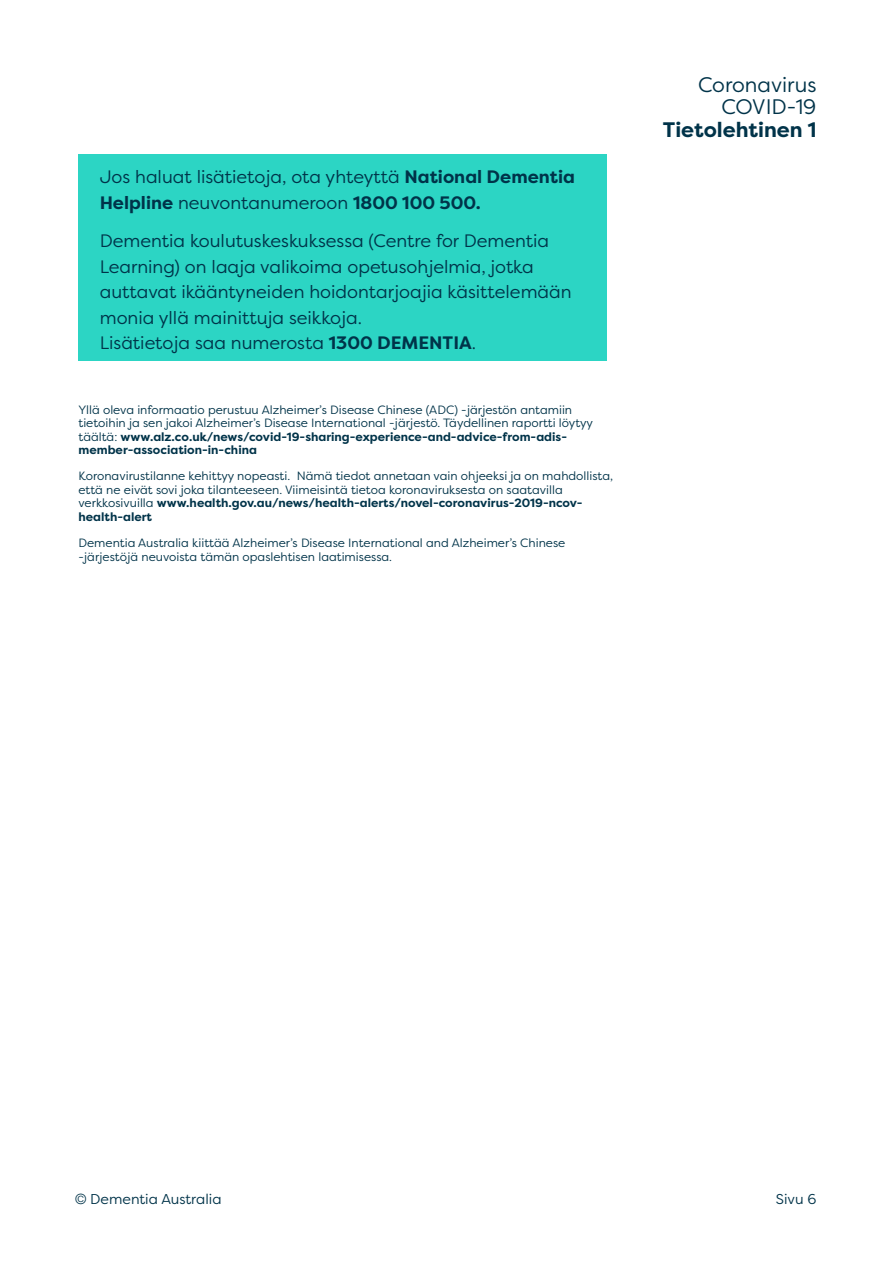
<style>
.page{position:relative;width:893px;height:1263px;background:#fff}
.page>*{position:absolute;margin:0;border:0;box-sizing:border-box;transform-origin:0 0}
.t1{font:21px/22.5px "Filson Pro";color:#003349;text-align:right}
.t2{font:700 21px "Filson Pro";color:#003349}
.t3{font:18px/25.5px "Filson Pro";color:#003349}
.t4{font:14.25px "Filson Pro";color:#003349}
.t5{font:12px/13.5px "Filson Pro";color:#003349}
.s1{font-weight:700}
.s2{font-family:"Helvetica Neue LT Pro";font-weight:300}
</style>
<div class="page">
<div style="left:78px;top:154px;width:529px;height:206px;background:#2cd5c4"></div>
<h2 class="t3" style="left:100px;top:164px;width:477px">Jos haluat lisätietoja, ota yhteyttä <span class="s1">National Dementia<br>Helpline</span> neuvontanumeroon <span class="s1">1800 100 500.</span></h2>
<p class="t3" style="left:100px;top:227px;width:473px">Dementia koulutuskeskuksessa (Centre for Dementia Learning) on laaja valikoima opetusohjelmia, jotka auttavat ikääntyneiden hoidontarjoajia käsittelemään monia yllä mainittuja seikkoja.<br>Lisätietoja saa numerosta <span class="s1">1300 DEMENTIA</span>.</p>
<p class="t5" style="left:78px;top:402px;width:516px">Yllä oleva informaatio perustuu Alzheimer’s Disease Chinese (ADC) -järjestön antamiin tietoihin ja sen jakoi Alzheimer’s Disease International -järjestö. Täydellinen raportti löytyy täältä: <span class="s1">www.alz.co.uk/news/covid-19-sharing-experience-and-advice-from-adis&shy;member-association-in-china</span></p>
<p class="t5" style="left:78px;top:469px;width:536px">Koronavirustilanne kehittyy nopeasti. Nämä tiedot annetaan vain ohjeeksi ja on mahdollista, että ne eivät sovi joka tilanteeseen. Viimeisintä tietoa koronaviruksesta on saatavilla verkkosivuilla <span class="s1">www.health.gov.au/news/health-alerts/novel-coronavirus-2019-ncov&shy;health-alert</span></p>
<p class="t5" style="left:78px;top:536px;width:488px">Dementia Australia kiittää Alzheimer’s Disease International and Alzheimer’s Chinese -järjestöjä neuvoista tämän opaslehtisen laatimisessa.</p>
<h1 class="t1" style="left:698px;top:73px;width:120px">Coronavirus<br>COVID-19</h1>
<h1 class="t2" style="left:663px;top:116px;width:155px">Tietolehtinen 1</h1>
<p class="t4" style="left:75px;top:1190px;width:148px"><span class="s2">©</span> Dementia Australia</p>
<p class="t4" style="left:776px;top:1190px;width:42px">Sivu 6</p>
</div>
